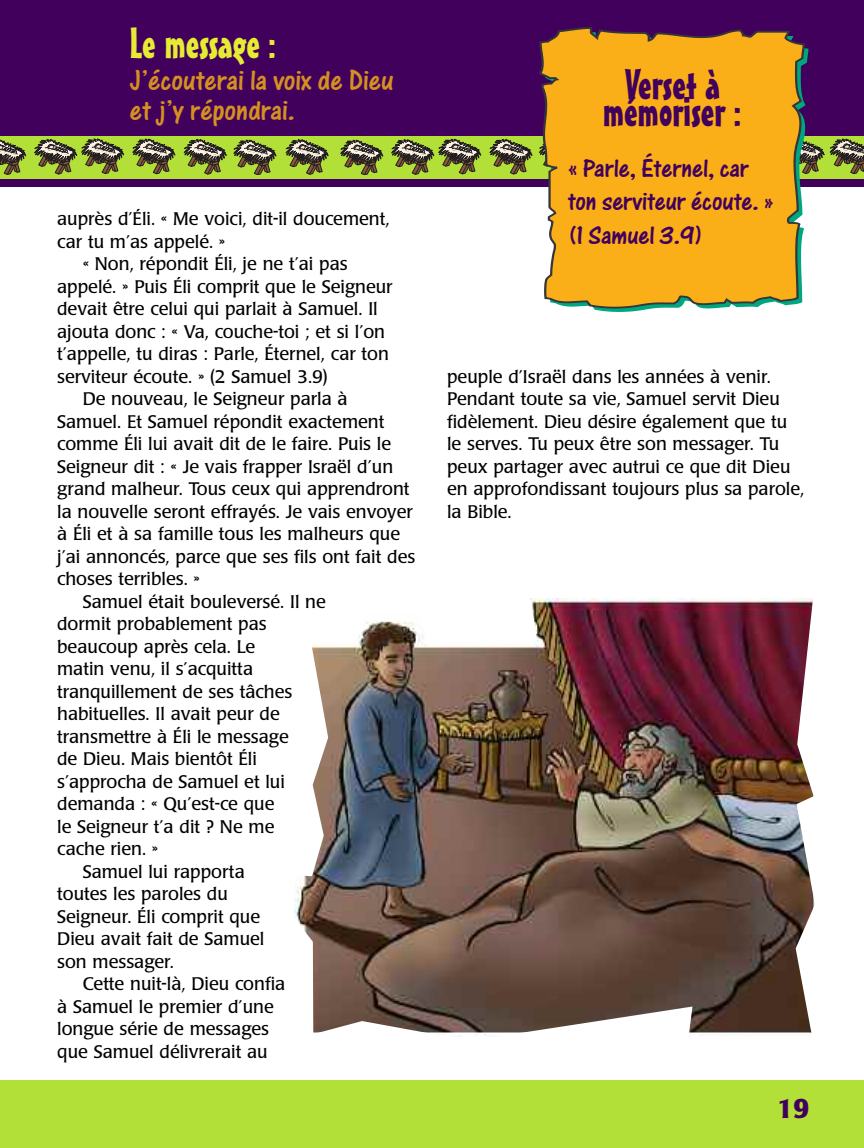
<style>
.page{position:relative;width:864px;height:1148px;background:#fff}
.page>*{position:absolute;margin:0;border:0;box-sizing:border-box;transform-origin:0 0}
.t1{font:42px "Mister Earl BT";color:#41005c}
.t2{font:42px "Mister Earl BT";color:#e6ec33}
.t3{font:30px/30px "One Stroke Script Plain";color:#d49021}
.t4{font:27px/33px "One Stroke Script Plain";letter-spacing:-.005em;color:#41005c}
.t5{font:700 27px "Poppl Laudatio";color:#41005c}
.t6{font:18px/22.5px "Poppl Laudatio";color:#000}
</style>
<div class="page">
<div style="left:0;top:0;width:864px;height:187px;background:#41005c"></div>
<div style="left:0;top:1080px;width:864px;height:68px;background:#b2e038"></div>
<img style="left:294px;top:599px;width:521px;height:437px">
<div style="left:0;top:136px;width:864px;height:43px;background:#b2e038"></div>
<svg style="left:0;top:139px;width:26px;height:36px"></svg>
<svg style="left:34px;top:139px;width:90px;height:35px"></svg>
<svg style="left:132px;top:139px;width:43px;height:35px"></svg>
<svg style="left:184px;top:139px;width:42px;height:35px"></svg>
<svg style="left:233px;top:140px;width:43px;height:35px"></svg>
<svg style="left:285px;top:139px;width:43px;height:35px"></svg>
<svg style="left:340px;top:140px;width:43px;height:35px"></svg>
<svg style="left:391px;top:139px;width:90px;height:35px"></svg>
<svg style="left:489px;top:139px;width:43px;height:35px"></svg>
<svg style="left:809px;top:142px;width:15px;height:31px"></svg>
<svg style="left:830px;top:139px;width:34px;height:35px"></svg>
<svg style="left:539px;top:27px;width:267px;height:282px;background:#e7a725"></svg>
<h1 class="t2" style="left:130px;top:27px;width:148px">Le message :</h1>
<h2 class="t3" style="left:130px;top:68px;width:266px">J’écouterai la voix de Dieu et j’y répondrai.</h2>
<p class="t6" style="left:57px;top:209px;width:334px">auprès d’Éli. « Me voici, dit-il doucement,</p>
<p class="t6" style="left:57px;top:232px;width:170px">car tu m’as appelé. »</p>
<p class="t6" style="left:83px;top:254px;width:267px">« Non, répondit Éli, je ne t’ai pas</p>
<p class="t6" style="left:57px;top:277px;width:337px">appelé. » Puis Éli comprit que le Seigneur</p>
<p class="t6" style="left:57px;top:299px;width:322px">devait être celui qui parlait à Samuel. Il</p>
<p class="t6" style="left:57px;top:322px;width:330px">ajouta donc : « Va, couche-toi ; et si l’on</p>
<p class="t6" style="left:57px;top:344px;width:333px">t’appelle, tu diras : Parle, Éternel, car ton</p>
<p class="t6" style="left:57px;top:367px;width:272px">serviteur écoute. » (2 Samuel 3.9)</p>
<p class="t6" style="left:83px;top:389px;width:267px">De nouveau, le Seigneur parla à</p>
<p class="t6" style="left:57px;top:412px;width:329px">Samuel. Et Samuel répondit exactement</p>
<p class="t6" style="left:57px;top:434px;width:335px">comme Éli lui avait dit de le faire. Puis le</p>
<p class="t6" style="left:57px;top:457px;width:338px">Seigneur dit : « Je vais frapper Israël d’un</p>
<p class="t6" style="left:57px;top:479px;width:354px">grand malheur. Tous ceux qui apprendront</p>
<p class="t6" style="left:57px;top:502px;width:357px">la nouvelle seront effrayés. Je vais envoyer</p>
<p class="t6" style="left:57px;top:524px;width:344px">à Éli et à sa famille tous les malheurs que</p>
<p class="t6" style="left:57px;top:547px;width:360px">j’ai annoncés, parce que ses fils ont fait des</p>
<p class="t6" style="left:57px;top:569px;width:144px">choses terribles. »</p>
<p class="t6" style="left:83px;top:592px;width:245px">Samuel était bouleversé. Il ne</p>
<p class="t6" style="left:57px;top:614px;width:211px">dormit probablement pas</p>
<p class="t6" style="left:57px;top:637px;width:200px">beaucoup après cela. Le</p>
<p class="t6" style="left:57px;top:659px;width:198px">matin venu, il s’acquitta</p>
<p class="t6" style="left:57px;top:682px;width:237px">tranquillement de ses tâches</p>
<p class="t6" style="left:57px;top:704px;width:224px">habituelles. Il avait peur de</p>
<p class="t6" style="left:57px;top:727px;width:233px">transmettre à Éli le message</p>
<p class="t6" style="left:57px;top:749px;width:201px">de Dieu. Mais bientôt Éli</p>
<p class="t6" style="left:57px;top:772px;width:229px">s’approcha de Samuel et lui</p>
<p class="t6" style="left:57px;top:794px;width:219px">demanda : « Qu’est-ce que</p>
<p class="t6" style="left:57px;top:817px;width:219px">le Seigneur t’a dit ? Ne me</p>
<p class="t6" style="left:57px;top:839px;width:103px">cache rien. »</p>
<p class="t6" style="left:83px;top:862px;width:164px">Samuel lui rapporta</p>
<p class="t6" style="left:57px;top:884px;width:172px">toutes les paroles du</p>
<p class="t6" style="left:57px;top:907px;width:204px">Seigneur. Éli comprit que</p>
<p class="t6" style="left:57px;top:929px;width:209px">Dieu avait fait de Samuel</p>
<p class="t6" style="left:57px;top:952px;width:118px">son messager.</p>
<p class="t6" style="left:83px;top:974px;width:204px">Cette nuit-là, Dieu confia</p>
<p class="t6" style="left:57px;top:997px;width:218px">à Samuel le premier d’une</p>
<p class="t6" style="left:57px;top:1019px;width:213px">longue série de messages</p>
<p class="t6" style="left:57px;top:1042px;width:212px">que Samuel délivrerait au</p>
<h1 class="t1" style="left:625px;top:69px;width:97px">Verset à</h1>
<h1 class="t1" style="left:603px;top:96px;width:140px">mémoriser :</h1>
<h3 class="t4" style="left:568px;top:155px;width:208px">« Parle, Éternel, car ton serviteur écoute. » (1 Samuel 3.9)</h3>
<p class="t6" style="left:447px;top:367px;width:359px">peuple d’Israël dans les années à venir.<br>Pendant toute sa vie, Samuel servit Dieu fidèlement. Dieu désire également que tu le serves. Tu peux être son messager. Tu peux partager avec autrui ce que dit Dieu en approfon dissant toujours plus sa parole, la Bible.</p>
<h3 class="t5" style="left:777px;top:1097px;width:34px">19</h3>
</div>
